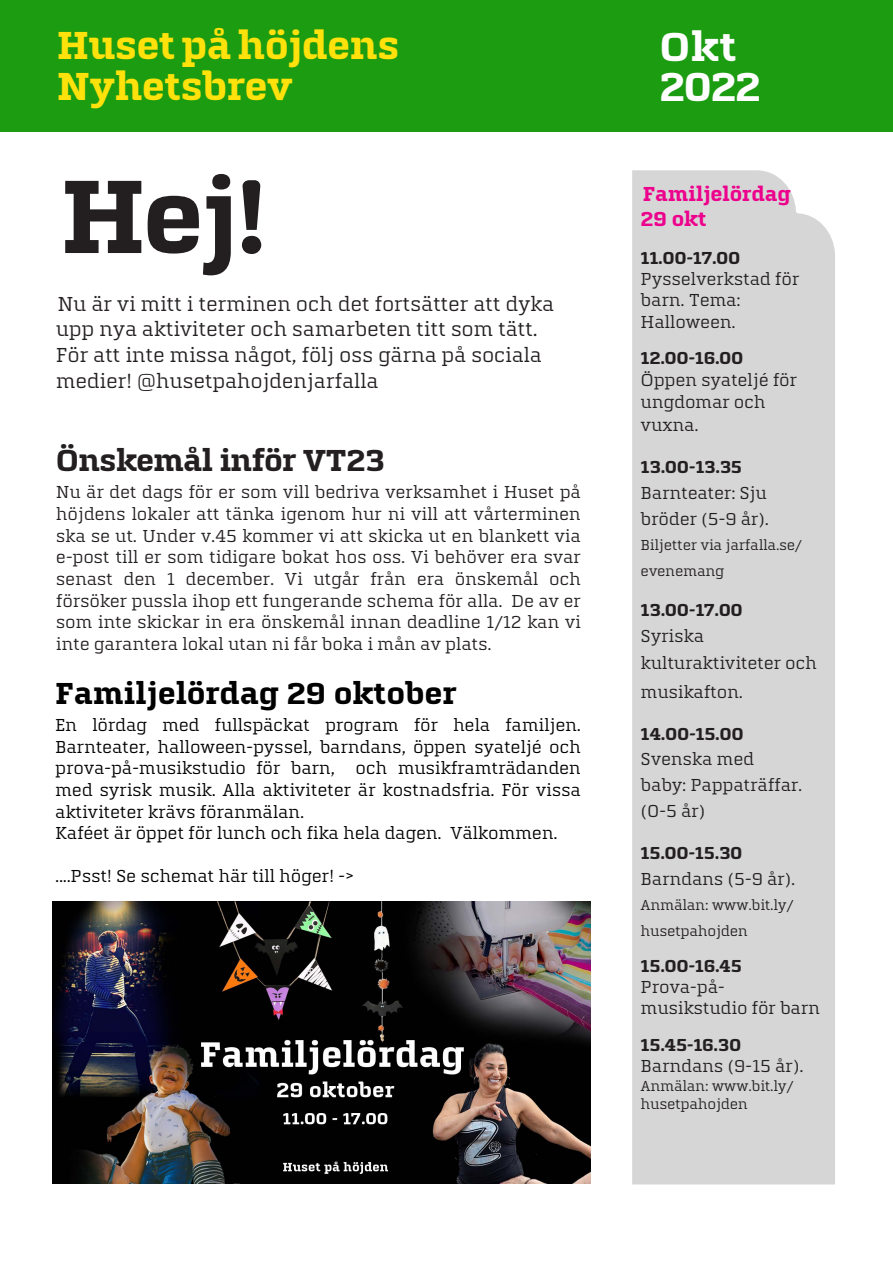
<style>
.page{position:relative;width:893px;height:1263px;background:#fff}
.page>*{position:absolute;margin:0;border:0;box-sizing:border-box;transform-origin:0 0}
.t1{font:700 108px "Quitador For Jarfalla";color:#231f20}
.NO_Bröd_Liten{font:700 42px/39.9px "Quitador For Jarfalla";letter-spacing:-.045em;color:#fff}
.NO_Bröd_Liten-2{font:700 40.5px/41.5px "Quitador For Jarfalla";letter-spacing:-.025em;color:#ffe10b}
.t2{font:700 31.5px "Quitador For Jarfalla";letter-spacing:-.01em;color:#000}
.t3{font:700 31.5px "Quitador For Jarfalla";letter-spacing:-.035em;color:#231f20}
.t4{font:21px/25.5px "Quitador For Jarfalla";letter-spacing:-.02em;color:#231f20}
.t5{font:700 21px/25.2px "Quitador For Jarfalla";letter-spacing:-.015em;color:#ed008c}
.t6{font:18px/21.8px "Quitador For Jarfalla";letter-spacing:-.02em;color:#231f20}
.t7{font:18px/21.6px "Quitador For Jarfalla";letter-spacing:-.02em;color:#000}
.t8{font:15px/25.3px "Quitador For Jarfalla";letter-spacing:-.025em;color:#231f20}
.s1{font-weight:700}
</style>
<div class="page">
<div style="left:0;top:0;width:893px;height:132px;background:#1c9c11"></div>
<div style="left:632px;top:170px;width:203px;height:1014px;background:#d6d6d6"></div>
<img style="left:52px;top:901px;width:538px;height:282px">
<p class="NO_Bröd_Liten-2" style="left:57px;top:24px;width:344px">Huset på höjdens<br>Nyhetsbrev</p>
<p class="NO_Bröd_Liten" style="left:659px;top:27px;width:103px">Okt<br>2022</p>
<p class="t1" style="left:60px;top:158px;width:209px">Hej!</p>
<p class="t4" style="left:56px;top:291px;width:500px">Nu är vi mitt i terminen och det fortsätter att dyka upp nya aktiviteter och samarbeten titt som tätt.<br>För att inte missa något, följ oss gärna på sociala medier! @husetpahojdenjarfalla</p>
<h3 class="t3" style="left:56px;top:443px;width:331px">Önskemål inför VT23</h3>
<p class="t6" style="left:56px;top:481px;width:527px;text-align:justify">Nu är det dags för er som vill bedriva verksamhet i Huset på höjdens lokaler att tänka igenom hur ni vill att vårterminen ska se ut. Under v.45 kommer vi att skicka ut en blankett via e-post till er som tidigare bokat hos oss. Vi behöver era svar senast den 1 december. Vi utgår från era önskemål och försöker pussla ihop ett fungerande schema för alla. De av er som inte skickar in era önskemål innan deadline 1/12 kan vi inte garantera lokal utan ni får boka i mån av plats.</p>
<h3 class="t2" style="left:55px;top:676px;width:403px">Familjelördag 29 oktober</h3>
<p class="t7" style="left:55px;top:714px;width:527px">En lördag med fullspäckat program för hela familjen.<br>Barnteater, halloween-pyssel, barndans, öppen syateljé och prova-på-musikstudio för barn, och musikframträdanden med syrisk musik. Alla aktiviteter är kostnadsfria. För vissa aktiviteter krävs föranmälan.<br>Kaféet är öppet för lunch och fika hela dagen. Välkommen.</p>
<p class="t7" style="left:55px;top:866px;width:300px">....Psst! Se schemat här till höger! -&gt;</p>
<p class="t5" style="left:641px;top:181px;width:152px">Familjelördag<br>29 okt</p>
<p class="t6" style="left:641px;top:247px;width:160px;line-height:21.1px"><span class="s1">11.00-17.00<br></span>Pysselverkstad för barn. Tema:<br>Halloween.</p>
<p class="t6" style="left:641px;top:347px;width:158px;line-height:22.2px"><span class="s1">12.00-16.00<br></span>Öppen syateljé för ungdomar och vuxna.</p>
<p class="t6" style="left:641px;top:454px;width:130px;line-height:26.1px"><span class="s1">13.00-13.35<br></span>Barnteater: Sju bröder (5-9 år).</p>
<p class="t8" style="left:641px;top:533px;width:163px">Biljetter via jarfalla.se/ evenemang</p>
<p class="t6" style="left:641px;top:597px;width:178px;line-height:26.1px"><span class="s1">13.00-17.00<br></span>Syriska kulturaktiviteter och</p>
<p class="t6" style="left:641px;top:681px;width:104px">musikafton.</p>
<p class="t6" style="left:641px;top:720px;width:163px;line-height:26px"><span class="s1">14.00-15.00<br></span>Svenska med baby: Pappaträffar. (0-5 år)</p>
<p class="t6" style="left:641px;top:840px;width:156px;line-height:26px"><span class="s1">15.00-15.30<br></span>Barndans (5-9 år).</p>
<p class="t8" style="left:641px;top:893px;width:155px">Anmälan: www.bit.ly/ husetpahojden</p>
<p class="t6" style="left:641px;top:956px;width:181px;line-height:21.1px"><span class="s1">15.00-16.45<br></span>Prova-på&shy;musikstudio för barn</p>
<p class="t6" style="left:641px;top:1034px;width:164px;line-height:21.1px"><span class="s1">15.45-16.30<br></span>Barndans (9-15 år).</p>
<p class="t8" style="left:641px;top:1078px;width:155px;line-height:17.5px">Anmälan: www.bit.ly/ husetpahojden</p>
</div>
